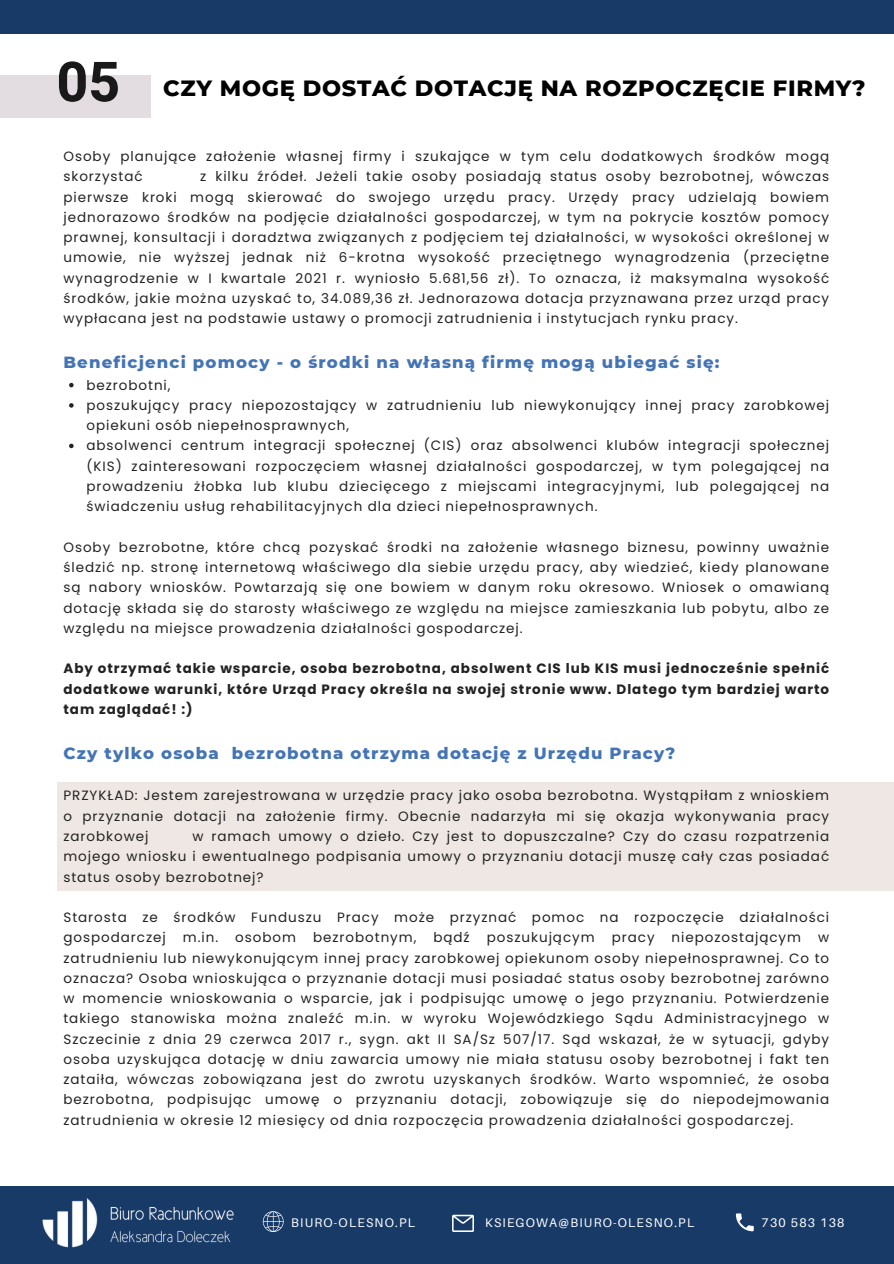
<style>
.page{position:relative;width:894px;height:1264px;background:#fff}
.page>*{position:absolute;margin:0;border:0;box-sizing:border-box;transform-origin:0 0}
.t1{font:700 55.35px "Heebo";color:#191919}
.t2{font:800 22.5px "Montserrat";letter-spacing:.03em;color:#000}
.t3{font:800 16.5px "Montserrat";letter-spacing:.07em;color:#4474b6}
.t4{font:13.5px/20.2px "Poppins";letter-spacing:.07em;color:#222;text-align:justify}
.t5{font:700 13.5px/20.2px "Poppins";letter-spacing:.07em;color:#222;text-align:justify}
.t6{font:12.45px "Aileron";letter-spacing:.095em;color:#fff}
</style>
<div class="page">
<div style="left:0;top:0;width:893px;height:33px;background:#183a67"></div>
<div style="left:0;top:75px;width:151px;height:43px;background:#e3dce0"></div>
<div style="left:57px;top:782px;width:836px;height:109px;background:#efe7e3"></div>
<svg style="left:69px;top:383px;width:5px;height:4px"></svg>
<svg style="left:69px;top:403px;width:5px;height:4px"></svg>
<svg style="left:69px;top:443px;width:5px;height:5px"></svg>
<div style="left:0;top:1186px;width:893px;height:77px;background:#183a67"></div>
<img style="left:42px;top:1198px;width:192px;height:49px">
<svg style="left:452px;top:1214px;width:22px;height:17px"></svg>
<svg style="left:263px;top:1211px;width:20px;height:20px"></svg>
<svg style="left:735px;top:1213px;width:18px;height:18px"></svg>
<p class="t1" style="left:56px;top:43px;width:65px">05</p>
<p class="t2" style="left:163px;top:74px;width:703px">CZY MOGĘ DOSTAĆ DOTACJĘ NA ROZPOCZĘCIE FIRMY?</p>
<p class="t4" style="left:63px;top:146px;width:767px">Osoby planujące założenie własnej firmy i szukające w tym celu dodatkowych środków mogą skorzystać</p>
<p class="t4" style="left:63px;top:166px;width:767px;text-indent:137px">z kilku źródeł. Jeżeli takie osoby posiadają status osoby bezrobotnej, wówczas pierwsze kroki mogą skierować do swojego urzędu pracy. Urzędy pracy udzielają bowiem jednorazowo środków na podjęcie działalności gospodarczej, w tym na pokrycie kosztów pomocy prawnej, konsultacji i doradztwa związanych z podjęciem tej działalności, w wysokości określonej w umowie, nie wyższej jednak niż 6-krotna wysokość przeciętnego wynagrodzenia (przeciętne wynagrodzenie w I kwartale 2021 r. wyniosło 5.681,56 zł). To oznacza, iż maksymalna wysokość środków, jakie można uzyskać to, 34.089,36 zł. Jednorazowa dotacja przyznawana przez urząd pracy wypłacana jest na podstawie ustawy o promocji zatrudnienia i instytucjach rynku pracy.</p>
<h1 class="t3" style="left:63px;top:352px;width:657px">Beneficjenci pomocy - o środki na własną firmę mogą ubiegać się:</h1>
<p class="t4" style="left:86px;top:375px;width:86px">bezrobotni,</p>
<h2 class="t4" style="left:86px;top:395px;width:744px">poszukujący pracy niepozostający w zatrudnieniu lub niewykonujący innej pracy zarobkowej opiekuni osób niepełnosprawnych,</h2>
<p class="t4" style="left:86px;top:435px;width:744px">absolwenci centrum integracji społecznej (CIS) oraz absolwenci klubów integracji społecznej (KIS) zainteresowani rozpoczęciem własnej działalności gospodarczej, w tym polegającej na prowadzeniu żłobka lub klubu dziecięcego z miejscami integracyjnymi, lub polegającej na świadczeniu usług rehabilitacyjnych dla dzieci niepełnosprawnych.</p>
<p class="t4" style="left:63px;top:537px;width:767px">Osoby bezrobotne, które chcą pozyskać środki na założenie własnego biznesu, powinny uważnie śledzić np. stronę internetową właściwego dla siebie urzędu pracy, aby wiedzieć, kiedy planowane są nabory wniosków. Powtarzają się one bowiem w danym roku okresowo. Wniosek o omawianą dotację składa się do starosty właściwego ze względu na miejsce zamieszkania lub pobytu, albo ze względu na miejsce prowadzenia działalności gospodarczej.</p>
<p class="t5" style="left:63px;top:658px;width:767px">Aby otrzymać takie wsparcie, osoba bezrobotna, absolwent CIS lub KIS musi jednocześnie spełnić dodatkowe warunki, które Urząd Pracy określa na swojej stronie www. Dlatego tym bardziej warto tam zaglądać! :)</p>
<p class="t3" style="left:63px;top:742px;width:613px">Czy tylko osoba bezrobotna otrzyma dotację z Urzędu Pracy?</p>
<h4 class="t4" style="left:63px;top:785px;width:767px">PRZYKŁAD: Jestem zarejestrowana w urzędzie pracy jako osoba bezrobotna. Wystąpiłam z wnioskiem o przyznanie dotacji na założenie firmy. Obecnie nadarzyła mi się okazja wykonywania pracy zarobkowej</h4>
<h4 class="t4" style="left:63px;top:826px;width:767px;text-indent:129px">w ramach umowy o dzieło. Czy jest to dopuszczalne? Czy do czasu rozpatrzenia mojego wniosku i ewentualnego podpisania umowy o przyznaniu dotacji muszę cały czas posiadać status osoby bezrobotnej?</h4>
<h2 class="t4" style="left:63px;top:907px;width:767px">Starosta ze środków Funduszu Pracy może przyznać pomoc na rozpoczęcie działalności gospodarczej</h2>
<h2 class="t4" style="left:183px;top:927px;width:37px">m.in.</h2>
<h2 class="t4" style="left:235px;top:927px;width:62px">osobom</h2>
<h2 class="t4" style="left:313px;top:927px;width:105px">bezrobotnym,</h2>
<h2 class="t4" style="left:433px;top:927px;width:38px">bądź</h2>
<h2 class="t4" style="left:486px;top:927px;width:109px">poszukującym</h2>
<h2 class="t4" style="left:611px;top:927px;width:44px">pracy</h2>
<h2 class="t4" style="left:671px;top:927px;width:131px">niepozostającym</h2>
<h2 class="t4" style="left:63px;top:927px;width:767px;text-indent:754px">w zatrudnieniu lub niewykonującym innej pracy zarobkowej opiekunom osoby niepełnosprawnej. Co to oznacza? Osoba wnioskująca o przyznanie dotacji musi posiadać status osoby bezrobotnej zarówno w momencie wnioskowania o wsparcie, jak i podpisując umowę o jego przyznaniu. Potwierdzenie takiego stanowiska można znaleźć m.in. w wyroku Wojewódzkiego Sądu Administracyjnego w Szczecinie z dnia 29 czerwca 2017 r., sygn. akt II SA/Sz 507/17. Sąd wskazał, że w sytuacji, gdyby osoba uzyskująca dotację w dniu zawarcia umowy nie miała statusu osoby bezrobotnej i fakt ten zataiła, wówczas zobowiązana jest do zwrotu uzyskanych środków. Warto wspomnieć, że osoba bezrobotna, podpisując umowę o przyznaniu dotacji, zobowiązuje się do niepodejmowania zatrudnienia w okresie 12 miesięcy od dnia rozpoczęcia prowadzenia działalności gospodarczej.</h2>
<p class="t6" style="left:291px;top:1215px;width:125px">BIURO-OLESNO.PL</p>
<p class="t6" style="left:485px;top:1215px;width:210px">KSIEGOWA@BIURO-OLESNO.PL</p>
<p class="t6" style="left:761px;top:1215px;width:84px">730 583 138</p>
</div>
